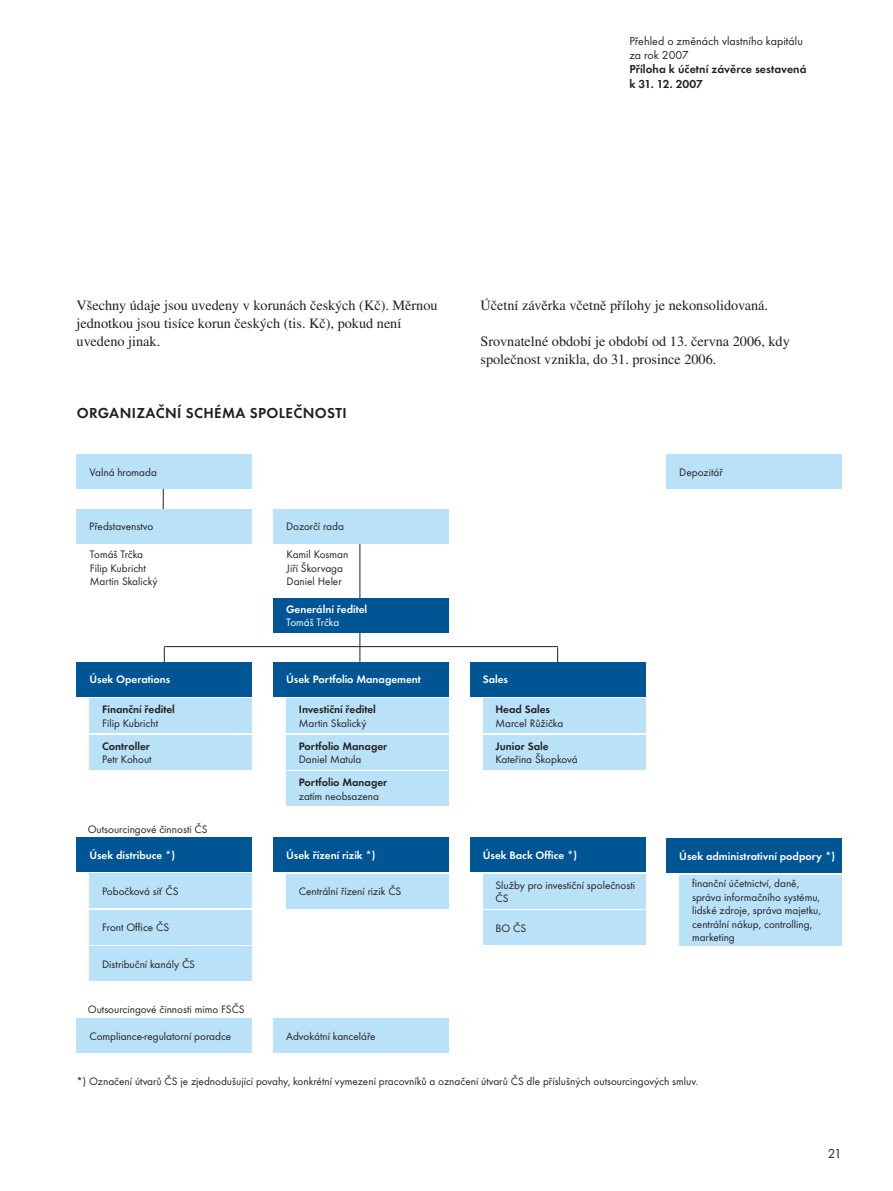
<style>
.page{position:relative;width:893px;height:1191px;background:#fff}
.page>*{position:absolute;margin:0;border:0;box-sizing:border-box;transform-origin:0 0}
.t1{font:600 15px "Futura TOT";letter-spacing:.025em;color:#231f20}
.t2{font:14.25px/18px "Times CE";color:#231f20}
.t3{font:13.5px "Futura TOT";color:#231f20}
.t4{font:12px/14.2px "Futura TOT";color:#231f20}
.t5{font:600 12px/14.2px "Futura TOT";color:#231f20}
.t6{font:11.25px/13.5px "Futura TOT";color:#231f20}
.t7{font:600 11.25px "Futura TOT";color:#fff}
.t8{font:600 11.25px "Futura TOT";color:#231f20}
.t9{font:11.25px "Futura TOT";letter-spacing:-.01em;color:#fff}
</style>
<div class="page">
<hr style="left:360px;top:539px;width:1px;height:123px;background:#231f20">
<hr style="left:163px;top:486px;width:1px;height:36px;background:#231f20">
<div style="left:77px;top:454px;width:175px;height:35px;background:#b9e1f7"></div>
<div style="left:273px;top:508px;width:176px;height:35px;background:#b9e1f7"></div>
<div style="left:77px;top:508px;width:175px;height:35px;background:#b9e1f7"></div>
<div style="left:273px;top:1018px;width:176px;height:35px;background:#b9e1f7"></div>
<div style="left:77px;top:1018px;width:175px;height:35px;background:#b9e1f7"></div>
<div style="left:89px;top:873px;width:163px;height:35px;background:#b9e1f7"></div>
<div style="left:77px;top:837px;width:175px;height:35px;background:#005595"></div>
<div style="left:89px;top:909px;width:163px;height:35px;background:#b9e1f7"></div>
<div style="left:89px;top:946px;width:163px;height:35px;background:#b9e1f7"></div>
<div style="left:273px;top:837px;width:176px;height:35px;background:#005595"></div>
<div style="left:286px;top:873px;width:163px;height:35px;background:#b9e1f7"></div>
<div style="left:470px;top:837px;width:175px;height:35px;background:#005595"></div>
<div style="left:483px;top:873px;width:162px;height:35px;background:#b9e1f7"></div>
<div style="left:483px;top:910px;width:162px;height:35px;background:#b9e1f7"></div>
<div style="left:666px;top:838px;width:176px;height:35px;background:#005595"></div>
<div style="left:679px;top:875px;width:163px;height:70px;background:#b9e1f7"></div>
<div style="left:666px;top:454px;width:176px;height:35px;background:#b9e1f7"></div>
<div style="left:273px;top:598px;width:176px;height:35px;background:#005595"></div>
<hr style="left:164px;top:646px;width:394px;height:1px;background:#231f20">
<svg style="left:164px;top:647px;width:1px;height:14px"></svg>
<svg style="left:557px;top:647px;width:1px;height:14px"></svg>
<div style="left:77px;top:661px;width:175px;height:35px;background:#005595"></div>
<div style="left:273px;top:661px;width:176px;height:35px;background:#005595"></div>
<div style="left:470px;top:661px;width:175px;height:35px;background:#005595"></div>
<div style="left:89px;top:698px;width:163px;height:35px;background:#b9e1f7"></div>
<div style="left:89px;top:735px;width:163px;height:35px;background:#b9e1f7"></div>
<div style="left:286px;top:698px;width:163px;height:35px;background:#b9e1f7"></div>
<div style="left:286px;top:735px;width:163px;height:35px;background:#b9e1f7"></div>
<div style="left:483px;top:698px;width:162px;height:35px;background:#b9e1f7"></div>
<div style="left:483px;top:735px;width:162px;height:35px;background:#b9e1f7"></div>
<div style="left:286px;top:771px;width:163px;height:35px;background:#b9e1f7"></div>
<p class="t4" style="left:629px;top:35px;width:175px">Přehled o změnách vlastního kapitálu za rok 2007</p>
<p class="t5" style="left:629px;top:63px;width:179px">Příloha k účetní závěrce sestavená k 31. 12. 2007</p>
<p class="t2" style="left:77px;top:298px;width:363px">Všechny údaje jsou uvedeny v korunách českých (Kč). Měrnou jednotkou jsou tisíce korun českých (tis. Kč), pokud není uvedeno jinak.</p>
<p class="t2" style="left:480px;top:298px;width:289px">Účetní závěrka včetně přílohy je nekonsolidovaná.</p>
<p class="t2" style="left:480px;top:334px;width:311px">Srovnatelné období je období od 13. června 2006, kdy společnost vznikla, do 31. prosince 2006.</p>
<h1 class="t1" style="left:77px;top:407px;width:272px">ORGANIZAČNÍ SCHÉMA SPOLEČNOSTI</h1>
<p class="t6" style="left:89px;top:466px;width:69px">Valná hromada</p>
<p class="t6" style="left:89px;top:520px;width:66px">Představenstvo</p>
<p class="t6" style="left:286px;top:520px;width:59px">Dozorčí rada</p>
<p class="t6" style="left:90px;top:548px;width:69px">Tomáš Trčka<br>Filip Kubricht<br>Martin Skalický</p>
<p class="t6" style="left:287px;top:548px;width:63px">Kamil Kosman<br>Jiří Škorvaga<br>Daniel Heler</p>
<p class="t7" style="left:286px;top:604px;width:83px">Generální ředitel</p>
<p class="t9" style="left:286px;top:618px;width:55px">Tomáš Trčka</p>
<p class="t7" style="left:89px;top:675px;width:82px">Úsek Operations</p>
<p class="t7" style="left:286px;top:675px;width:136px">Úsek Portfolio Management</p>
<p class="t7" style="left:483px;top:675px;width:27px">Sales</p>
<p class="t8" style="left:102px;top:705px;width:74px">Finanční ředitel</p>
<p class="t6" style="left:102px;top:717px;width:58px">Filip Kubricht</p>
<p class="t8" style="left:102px;top:741px;width:49px">Controller</p>
<p class="t6" style="left:102px;top:754px;width:51px">Petr Kohout</p>
<p class="t8" style="left:299px;top:705px;width:79px">Investiční ředitel</p>
<p class="t6" style="left:299px;top:717px;width:69px">Martin Skalický</p>
<p class="t8" style="left:299px;top:741px;width:90px">Portfolio Manager</p>
<p class="t6" style="left:299px;top:754px;width:64px">Daniel Matula</p>
<p class="t8" style="left:495px;top:705px;width:56px">Head Sales</p>
<p class="t6" style="left:495px;top:717px;width:69px">Marcel Růžička</p>
<p class="t8" style="left:495px;top:741px;width:55px">Junior Sale</p>
<p class="t6" style="left:495px;top:754px;width:84px">Kateřina Škopková</p>
<p class="t6" style="left:88px;top:823px;width:121px">Outsourcingové činnosti ČS</p>
<p class="t7" style="left:89px;top:850px;width:87px">Úsek distribuce *)</p>
<p class="t6" style="left:102px;top:885px;width:78px">Pobočková síť ČS</p>
<p class="t6" style="left:102px;top:921px;width:69px">Front Office ČS</p>
<p class="t6" style="left:102px;top:958px;width:94px">Distribuční kanály ČS</p>
<p class="t6" style="left:88px;top:1003px;width:158px">Outsourcingové činnosti mimo FSČS</p>
<p class="t8" style="left:299px;top:777px;width:90px">Portfolio Manager</p>
<p class="t6" style="left:299px;top:790px;width:82px">zatím neobsazena</p>
<p class="t7" style="left:286px;top:850px;width:91px">Úsek řízení rizik *)</p>
<p class="t6" style="left:299px;top:885px;width:104px">Centrální řízení rizik ČS</p>
<p class="t6" style="left:89px;top:1030px;width:143px">Compliance-regulatorní poradce</p>
<p class="t6" style="left:286px;top:1030px;width:91px">Advokátní kanceláře</p>
<p class="t7" style="left:483px;top:850px;width:96px">Úsek Back Office *)</p>
<p class="t6" style="left:495px;top:879px;width:141px">Služby pro investiční společnosti<br>ČS</p>
<p class="t6" style="left:495px;top:922px;width:32px">BO ČS</p>
<p class="t6" style="left:679px;top:466px;width:45px">Depozitář</p>
<p class="t7" style="left:679px;top:851px;width:157px">Úsek administrativní podpory *)</p>
<p class="t6" style="left:692px;top:877px;width:131px">finanční účetnictví, daně, správa informačního systému, lidské zdroje, správa majetku, centrální nákup, controlling, marketing</p>
<p class="t6" style="left:77px;top:1075px;width:623px">*) Označení útvarů ČS je zjednodušující povahy, konkrétní vymezení pracovníků a označení útvarů ČS dle příslušných outsourcingových smluv.</p>
<p class="t3" style="left:828px;top:1148px;width:16px">21</p>
</div>
